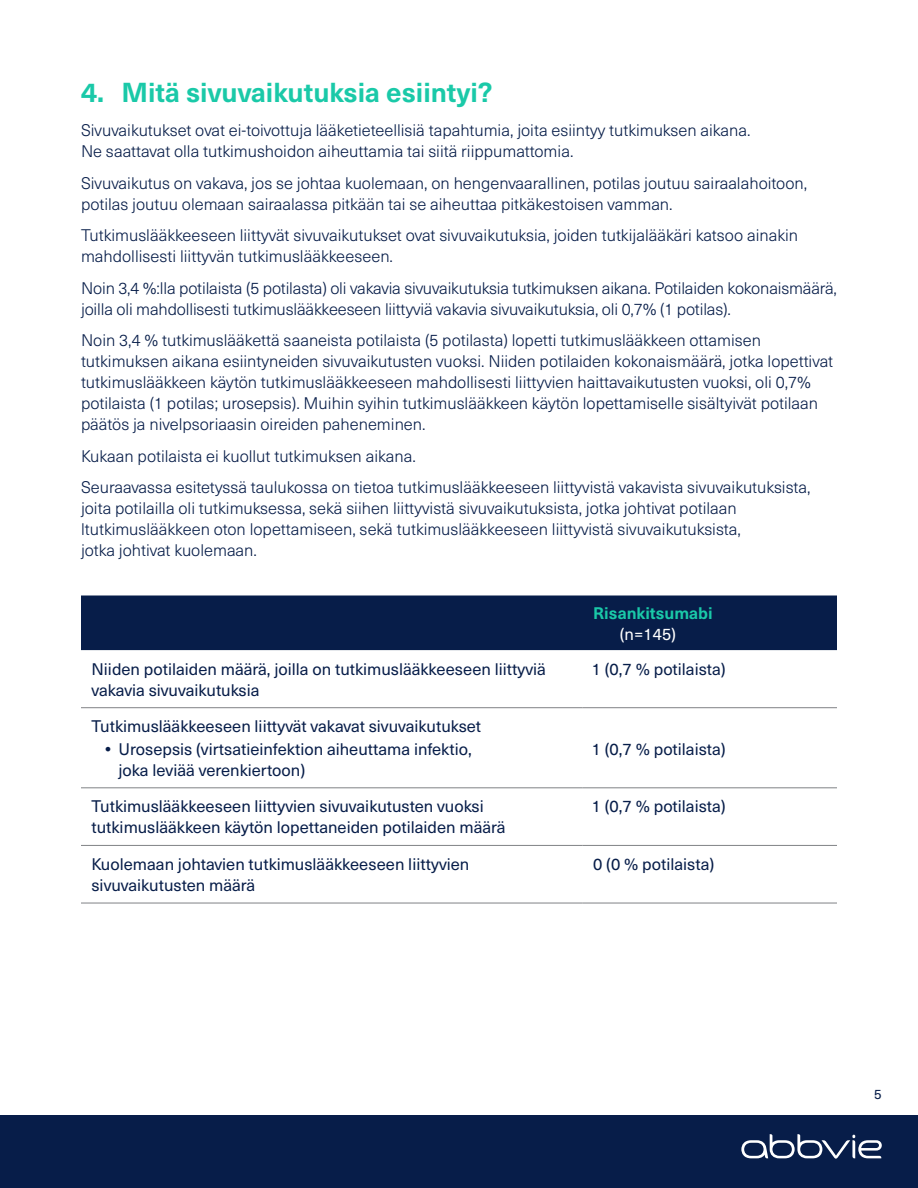
<style>
.page{position:relative;width:918px;height:1188px;background:#fff}
.page>*{position:absolute;margin:0;border:0;box-sizing:border-box;transform-origin:0 0}
.Hd_1{font:700 27px "Neue Haas Unica Pro";color:#1ac9a8}
.Body_1{font:300 16.5px/21px "Neue Haas Unica Pro";color:#071d49}
.Table_Body_Reg{font:16.5px/21px "Neue Haas Unica Pro";color:#071d49}
.Table_Header{font:700 16.5px "Neue Haas Unica Pro";color:#1ac9a8}
.Table_SubHd_White{font:16.5px "Neue Haas Unica Pro";color:#fff}
.t1{font:13.5px "Neue Haas Unica Pro";color:#071d49}
.s1{font-weight:700}
</style>
<div class="page">
<div style="left:0;top:1115px;width:918px;height:73px;background:#071d49"></div>
<div style="left:81px;top:596px;width:756px;height:54px;background:#071d49"></div>
<hr style="left:81px;top:707px;width:502px;height:1px;background:#808285">
<hr style="left:583px;top:707px;width:254px;height:1px;background:#808285">
<hr style="left:81px;top:787px;width:502px;height:1px;background:#808285">
<hr style="left:583px;top:787px;width:254px;height:1px;background:#808285">
<hr style="left:81px;top:845px;width:502px;height:1px;background:#808285">
<hr style="left:583px;top:845px;width:254px;height:1px;background:#808285">
<hr style="left:81px;top:903px;width:502px;height:1px;background:#808285">
<hr style="left:583px;top:903px;width:254px;height:1px;background:#808285">
<svg style="left:741px;top:1134px;width:141px;height:25px"></svg>
<p class="Hd_1" style="left:81px;top:76px;width:413px">4. Mitä sivuvaikutuksia esiintyi?</p>
<p class="Body_1" style="left:81px;top:120px;width:671px">Sivuvaikutukset ovat ei-toivottuja lääketieteellisiä tapahtumia, joita esiintyy tutkimuksen aikana.<br>Ne saattavat olla tutkimushoidon aiheuttamia tai siitä riippumattomia.</p>
<p class="Body_1" style="left:81px;top:173px;width:728px">Sivuvaikutus on vakava, jos se johtaa kuolemaan, on hengenvaarallinen, potilas joutuu sairaalahoitoon, potilas joutuu olemaan sairaalassa pitkään tai se aiheuttaa pitkäkestoisen vamman.</p>
<p class="Body_1" style="left:81px;top:225px;width:719px">Tutkimuslääkkeeseen liittyvät sivuvaikutukset ovat sivuvaikutuksia, joiden tutkijalääkäri katsoo ainakin mahdollisesti liittyvän tutkimuslääkkeeseen.</p>
<p class="Body_1" style="left:81px;top:278px;width:758px">Noin 3,4 %:lla potilaista (5 potilasta) oli vakavia sivuvaikutuksia tutkimuksen aikana. Potilaiden kokonaismäärä, joilla oli mahdollisesti tutkimuslääkkeeseen liittyviä vakavia sivuvaikutuksia, oli 0,7% (1 potilas).</p>
<p class="Body_1" style="left:81px;top:330px;width:754px">Noin 3,4 % tutkimuslääkettä saaneista potilaista (5 potilasta) lopetti tutkimuslääkkeen ottamisen tutkimuksen aikana esiintyneiden sivuvaikutusten vuoksi. Niiden potilaiden kokonaismäärä, jotka lopettivat tutkimuslääkkeen käytön tutkimuslääkkeeseen mahdollisesti liittyvien haittavaikutusten vuoksi, oli 0,7% potilaista (1 potilas; urosepsis). Muihin syihin tutkimuslääkkeen käytön lopettamiselle sisältyivät potilaan päätös ja nivelpsoriaasin oireiden paheneminen.</p>
<p class="Body_1" style="left:81px;top:446px;width:336px">Kukaan potilaista ei kuollut tutkimuksen aikana.</p>
<p class="Body_1" style="left:81px;top:477px;width:731px">Seuraavassa esitetyssä taulukossa on tietoa tutkimuslääkkeeseen liittyvistä vakavista sivuvaikutuksista, joita potilailla oli tutkimuksessa, sekä siihen liittyvistä sivuvaikutuksista, jotka johtivat potilaan ltutkimuslääkkeen oton lopettamiseen, sekä tutkimuslääkkeeseen liittyvistä sivuvaikutuksista,<br>jotka johtivat kuolemaan.</p>
<p class="Table_Header" style="left:593px;top:603px;width:121px">Risankitsumabi</p>
<p class="Table_SubHd_White" style="left:620px;top:624px;width:58px">(n=145)</p>
<p class="Table_Body_Reg" style="left:92px;top:659px;width:456px">Niiden potilaiden määrä, joilla on tutkimuslääkkeeseen liittyviä vakavia sivuvaikutuksia</p>
<p class="Table_Body_Reg" style="left:592px;top:659px;width:136px">1 (0,7 % potilaista)</p>
<p class="Table_Body_Reg" style="left:92px;top:716px;width:391px">Tutkimuslääkkeeseen liittyvät vakavat sivuvaikutukset</p>
<p class="Table_Body_Reg" style="left:118px;top:739px;width:355px;text-indent:-14px"><span class="s1">•</span> Urosepsis (virtsatieinfektion aiheuttama infektio, joka leviää verenkiertoon)</p>
<p class="Table_Body_Reg" style="left:592px;top:739px;width:136px">1 (0,7 % potilaista)</p>
<p class="Table_Body_Reg" style="left:92px;top:796px;width:416px">Tutkimuslääkkeeseen liittyvien sivuvaikutusten vuoksi tutkimuslääkkeen käytön lopettaneiden potilaiden määrä</p>
<p class="Table_Body_Reg" style="left:592px;top:796px;width:136px">1 (0,7 % potilaista)</p>
<p class="Table_Body_Reg" style="left:92px;top:854px;width:379px">Kuolemaan johtavien tutkimuslääkkeeseen liittyvien sivuvaikutusten määrä</p>
<p class="Table_Body_Reg" style="left:593px;top:854px;width:123px">0 (0 % potilaista)</p>
<p class="t1" style="left:874px;top:1086px;width:9px">5</p>
</div>
